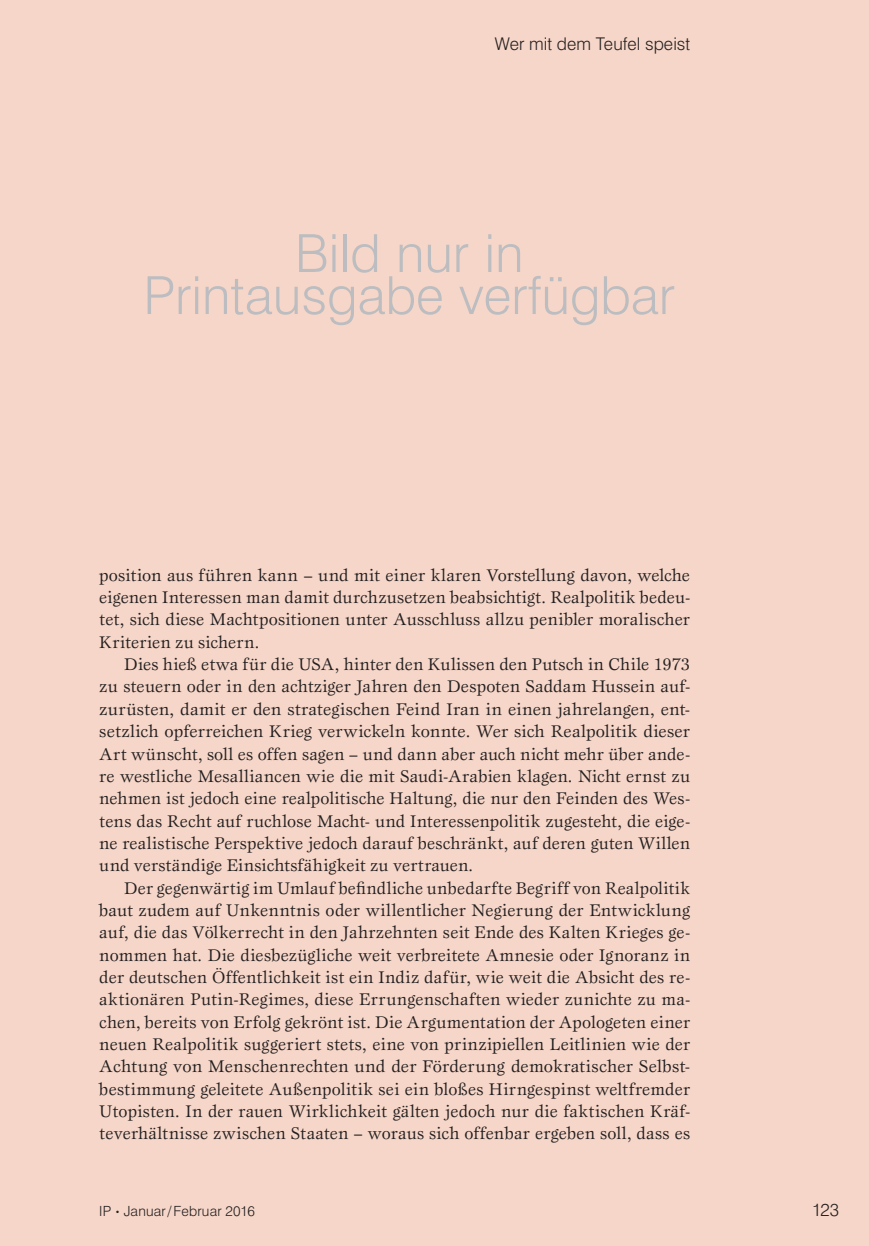
<style>
.page{position:relative;width:869px;height:1246px;background:#fff}
.page>*{position:absolute;margin:0;border:0;box-sizing:border-box;transform-origin:0 0}
.t1{font:300 52.5px/42px "Swiss 721 BT";color:#bcbdc0;text-align:center}
.t2{font:17.5px/22.4px "Esprit Std";letter-spacing:.01em;color:#231f20;text-align:justify}
.t3{font:300 17.5px "Swiss 721 BT";letter-spacing:.005em;color:#231f20}
.t4{font:300 14px "Swiss 721 BT";letter-spacing:.015em;color:#231f20}
.s1{font-size:8.4px}
</style>
<div class="page">
<div style="left:0;top:0;width:868px;height:1245px;background:#f6d6c8"></div>
<p class="t3" style="left:494px;top:33px;width:197px">Wer mit dem Teufel speist</p>
<h1 class="t1" style="left:143px;top:232px;width:533px">Bild nur in<br>Printausgabe verfügbar</h1>
<p class="t2" style="left:99px;top:563px;width:592px">position aus führen kann – und mit einer klaren Vorstellung davon, welche eigenen Interessen man damit durchzusetzen beabsichtigt. Realpolitik bedeu&shy;tet, sich diese Machtpositionen unter Ausschluss allzu penibler moralischer Kriterien zu sichern.</p>
<p class="t2" style="left:99px;top:652px;width:592px;text-indent:25px">Dies hieß etwa für die USA, hinter den Kulissen den Putsch in Chile 1973 zu steuern oder in den achtziger Jahren den Despoten Saddam Hussein auf&shy;zurüsten, damit er den strategischen Feind Iran in einen jahrelangen, ent&shy;setzlich opferreichen Krieg verwickeln konnte. Wer sich Realpolitik dieser Art wünscht, soll es offen sagen – und dann aber auch nicht mehr über ande&shy;re westliche Mesalliancen wie die mit Saudi-Arabien klagen. Nicht ernst zu nehmen ist jedoch eine realpolitische Haltung, die nur den Feinden des Wes&shy;tens das Recht auf ruchlose Macht- und Interessenpolitik zugesteht, die eige&shy;ne realistische Perspektive jedoch darauf beschränkt, auf deren guten Willen und verständige Einsichtsfähigkeit zu vertrauen.</p>
<p class="t2" style="left:99px;top:876px;width:592px;text-indent:25px">Der gegenwärtig im Umlauf befindliche unbedarfte Begriff von Realpolitik baut zudem auf Unkenntnis oder willentlicher Negierung der Entwicklung auf, die das Völkerrecht in den Jahrzehnten seit Ende des Kalten Krieges ge&shy;nommen hat. Die diesbezügliche weit verbreitete Amnesie oder Ignoranz in der deutschen Öffentlichkeit ist ein Indiz dafür, wie weit die Absicht des re&shy;aktionären Putin-Regimes, diese Errungenschaften wieder zunichte zu ma&shy;chen, bereits von Erfolg gekrönt ist. Die Argumentation der Apologeten einer neuen Realpolitik suggeriert stets, eine von prinzipiellen Leitlinien wie der Achtung von Menschenrechten und der Förderung demokratischer Selbst&shy;bestimmung geleitete Außenpolitik sei ein bloßes Hirngespinst weltfremder Utopisten. In der rauen Wirklichkeit gälten jedoch nur die faktischen Kräf&shy;teverhältnisse zwischen Staaten – woraus sich offenbar ergeben soll, dass es</p>
<p class="t4" style="left:99px;top:1202px;width:157px">IP <span class="s1">•</span> Januar/Februar 2016</p>
<p class="t3" style="left:811px;top:1198px;width:29px">123</p>
</div>
